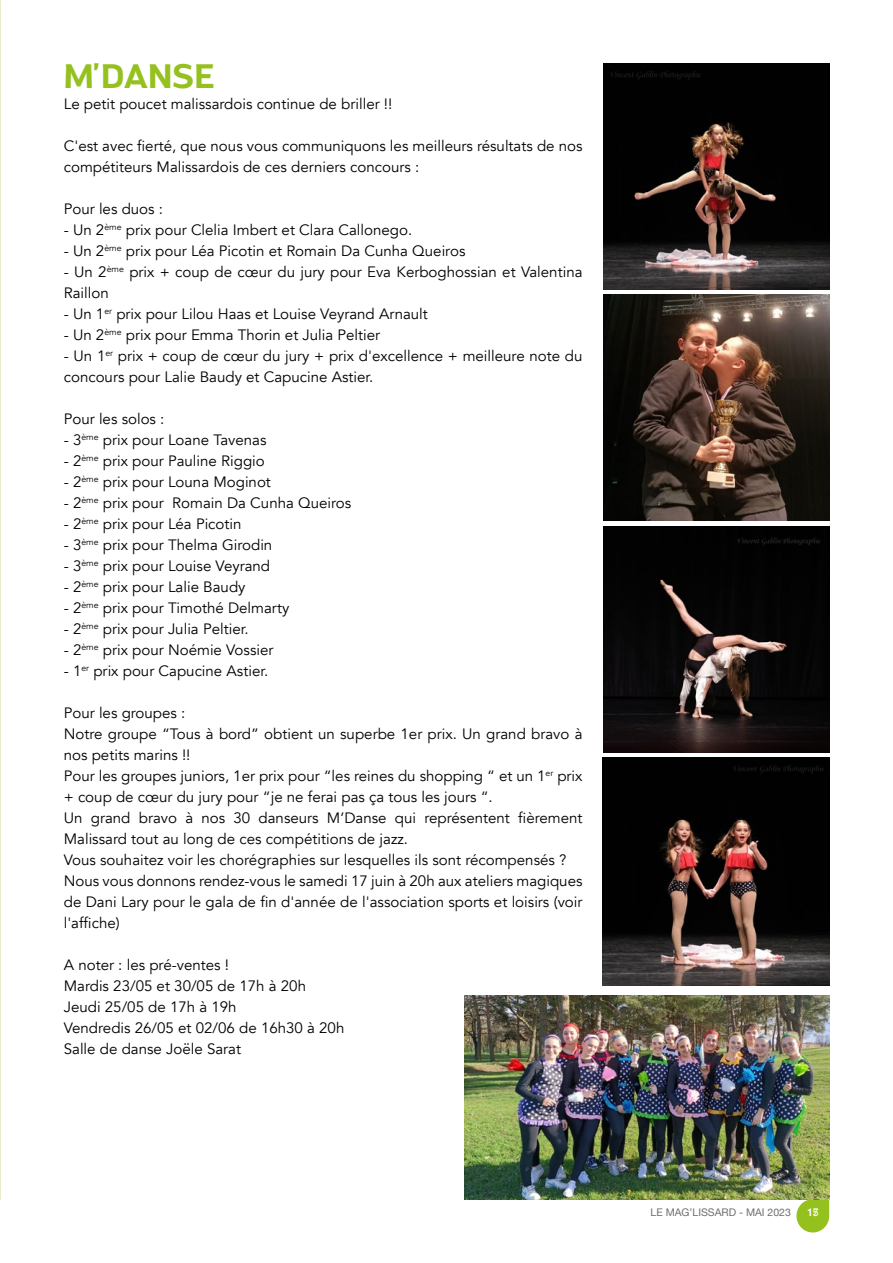
<style>
.page{position:relative;width:893px;height:1263px;background:#fff}
.page>*{position:absolute;margin:0;border:0;box-sizing:border-box;transform-origin:0 0}
.t1{font:700 33px "Altair";color:#95c11f}
.t2{font:15px/21px "Avenir";color:#000}
.t3{font:10.5px "Helvetica Neue";color:#706f6f}
.t4{font:10.5px "Helvetica Neue";color:#fff}
</style>
<div class="page">
<svg style="left:796px;top:1199px;width:33px;height:33px"></svg>
<img style="left:604px;top:64px;width:225px;height:225px">
<img style="left:604px;top:295px;width:225px;height:225px">
<img style="left:603px;top:526px;width:226px;height:226px">
<img style="left:464px;top:995px;width:365px;height:204px">
<img style="left:602px;top:758px;width:227px;height:227px">
<h1 class="t1" style="left:64px;top:55px;width:152px">M'DANSE</h1>
<p class="t2" style="left:64px;top:94px;width:330px">Le petit poucet malissardois continue de briller !!</p>
<p class="t2" style="left:64px;top:136px;width:520px">C'est avec fierté, que nous vous communiquons les meilleurs résultats de nos compétiteurs Malissardois de ces derniers concours :</p>
<p class="t2" style="left:64px;top:199px;width:101px">Pour les duos :</p>
<p class="t2" style="left:64px;top:220px;width:350px">- Un 2<sup>ème</sup> prix pour Clelia Imbert et Clara Callonego.</p>
<p class="t2" style="left:64px;top:241px;width:403px">- Un 2<sup>ème</sup> prix pour Léa Picotin et Romain Da Cunha Queiros</p>
<p class="t2" style="left:64px;top:262px;width:520px">- Un 2<sup>ème</sup> prix + coup de cœur du jury pour Eva Kerboghossian et Valentina<br>Raillon</p>
<p class="t2" style="left:64px;top:304px;width:366px">- Un 1<sup>er</sup> prix pour Lilou Haas et Louise Veyrand Arnault</p>
<p class="t2" style="left:64px;top:325px;width:318px">- Un 2<sup>ème</sup> prix pour Emma Thorin et Julia Peltier</p>
<p class="t2" style="left:64px;top:346px;width:520px">- Un 1<sup>er</sup> prix + coup de cœur du jury + prix d'excellence + meilleure note du concours pour Lalie Baudy et Capucine Astier.</p>
<p class="t2" style="left:64px;top:409px;width:102px">Pour les solos :</p>
<p class="t2" style="left:64px;top:430px;width:204px">- 3<sup>ème</sup> prix pour Loane Tavenas</p>
<p class="t2" style="left:64px;top:451px;width:203px">- 2<sup>ème</sup> prix pour Pauline Riggio</p>
<p class="t2" style="left:64px;top:472px;width:209px">- 2<sup>ème</sup> prix pour Louna Moginot</p>
<p class="t2" style="left:64px;top:493px;width:289px">- 2<sup>ème</sup> prix pour Romain Da Cunha Queiros</p>
<p class="t2" style="left:64px;top:514px;width:179px">- 2<sup>ème</sup> prix pour Léa Picotin</p>
<p class="t2" style="left:64px;top:535px;width:210px">- 3<sup>ème</sup> prix pour Thelma Girodin</p>
<p class="t2" style="left:64px;top:556px;width:208px">- 3<sup>ème</sup> prix pour Louise Veyrand</p>
<p class="t2" style="left:64px;top:577px;width:183px">- 2<sup>ème</sup> prix pour Lalie Baudy</p>
<p class="t2" style="left:64px;top:598px;width:227px">- 2<sup>ème</sup> prix pour Timothé Delmarty</p>
<p class="t2" style="left:64px;top:619px;width:186px">- 2<sup>ème</sup> prix pour Julia Peltier.</p>
<p class="t2" style="left:64px;top:640px;width:211px">- 2<sup>ème</sup> prix pour Noémie Vossier</p>
<p class="t2" style="left:64px;top:661px;width:206px">- 1<sup>er</sup> prix pour Capucine Astier.</p>
<p class="t2" style="left:64px;top:703px;width:520px">Pour les groupes :<br>Notre groupe “Tous à bord” obtient un superbe 1er prix. Un grand bravo à nos petits marins !!<br>Pour les groupes juniors, 1er prix pour “les reines du shopping “ et un 1<sup>er</sup> prix + coup de cœur du jury pour “je ne ferai pas ça tous les jours “.<br>Un grand bravo à nos 30 danseurs M’Danse qui représentent fièrement Malissard tout au long de ces compétitions de jazz.<br>Vous souhaitez voir les chorégraphies sur lesquelles ils sont récompensés ?<br>Nous vous donnons rendez-vous le samedi 17 juin à 20h aux ateliers magiques de Dani Lary pour le gala de fin d'année de l'association sports et loisirs (voir l'affiche)</p>
<p class="t2" style="left:64px;top:955px;width:282px">A noter : les pré-ventes !<br>Mardis 23/05 et 30/05 de 17h à 20h<br>Jeudi 25/05 de 17h à 19h<br>Vendredis 26/05 et 02/06 de 16h30 à 20h<br>Salle de danse Joële Sarat</p>
<p class="t3" style="left:650px;top:1205px;width:142px">LE MAG’LISSARD - MAI 2023</p>
<p class="t4" style="left:807px;top:1205px;width:13px">157</p>
</div>
